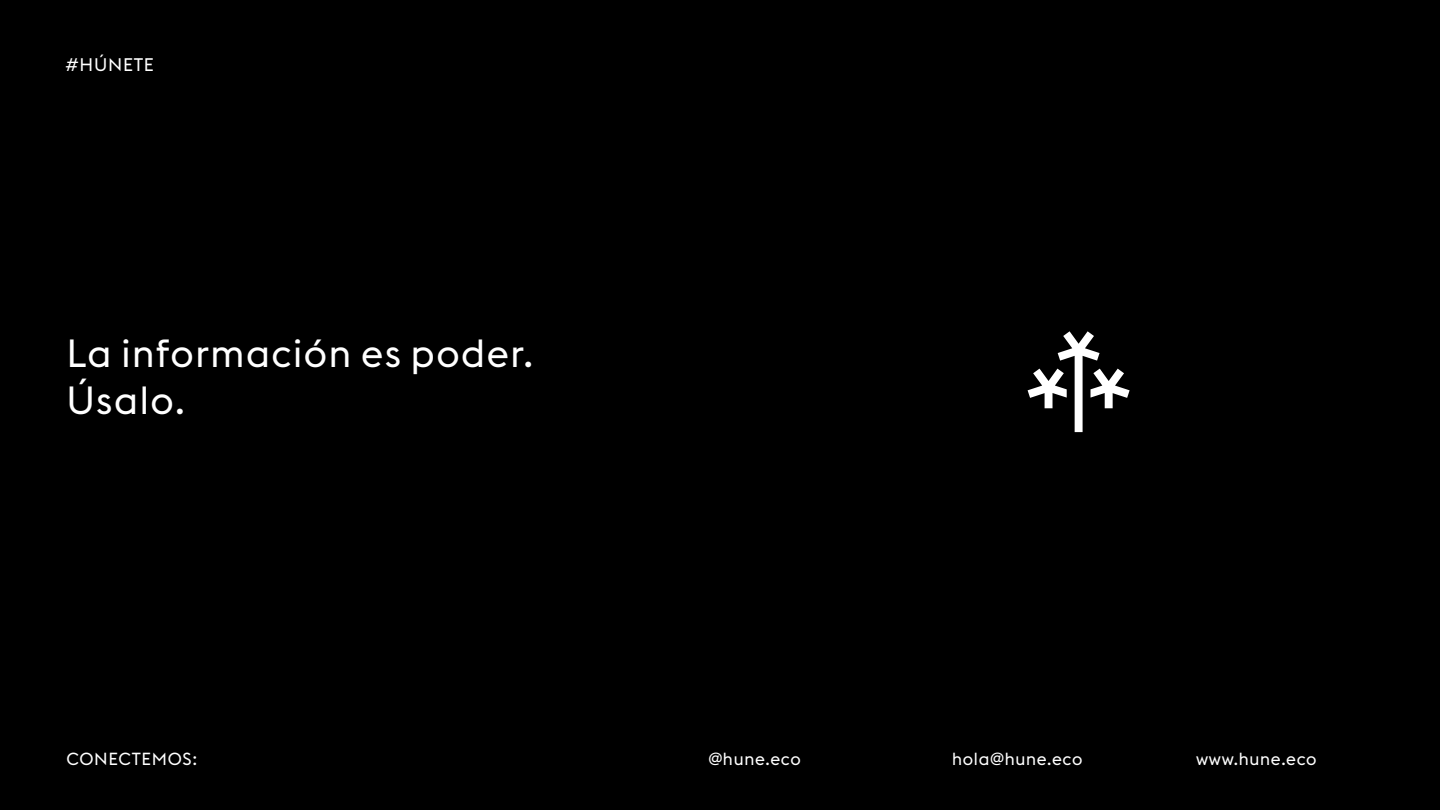
<style>
.page{position:relative;width:1440px;height:810px;background:#000}
.page>*{position:absolute;margin:0;border:0;box-sizing:border-box;transform-origin:0 0}
.t1{font:38.78px/46.5px "Euclid Flex";letter-spacing:.04em;color:#fff}
.t2{font:18px "Euclid Flex";letter-spacing:.04em;color:#fff}
.t3{font:17.33px "Euclid Flex";letter-spacing:.04em;color:#fff}
</style>
<div class="page">
<svg style="left:1028px;top:331px;width:102px;height:101px"></svg>
<p class="t2" style="left:66px;top:54px;width:90px">#HÚNETE</p>
<h1 class="t1" style="left:67px;top:331px;width:468px">La información es poder.<br>Úsalo.</h1>
<p class="t3" style="left:66px;top:749px;width:132px">CONECTEMOS:</p>
<p class="t3" style="left:708px;top:749px;width:94px">@hune.eco</p>
<p class="t3" style="left:952px;top:749px;width:132px">hola@hune.eco</p>
<p class="t3" style="left:1196px;top:749px;width:122px">www.hune.eco</p>
</div>
